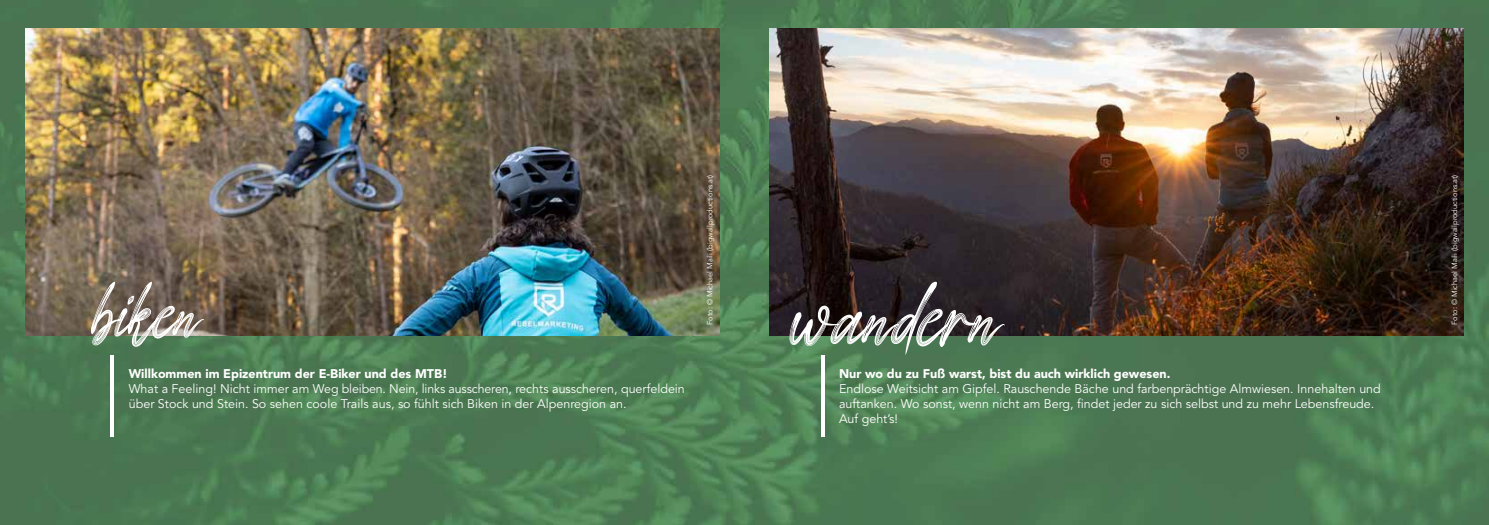
<style>
.page{position:relative;width:1489px;height:525px;background:#fff}
.page>*{position:absolute;margin:0;border:0;box-sizing:border-box;transform-origin:0 0}
.t1{font:12.5px/15px "Avenir LT Std";color:#fff}
.t2{font:900 12.5px "Avenir LT Std";color:#fff}
.t3{font:7.5px "Avenir LT Std";color:#fff}
</style>
<div class="page">
<img style="left:0;top:0;width:1488px;height:524px">
<img style="left:25px;top:28px;width:694px;height:307px">
<svg style="left:91px;top:281px;width:113px;height:66px;background:#8a8779"></svg>
<img style="left:769px;top:28px;width:694px;height:307px">
<hr style="left:821px;top:354px;width:3px;height:82px;background:#fff">
<svg style="left:789px;top:281px;width:215px;height:73px;background:#535752"></svg>
<hr style="left:110px;top:354px;width:3px;height:82px;background:#fff">
<p class="t2" style="left:129px;top:366px;width:320px">Willkommen im Epizentrum der E-Biker und des MTB!</p>
<p class="t1" style="left:129px;top:381px;width:557px">What a Feeling! Nicht immer am Weg bleiben. Nein, links ausscheren, rechts ausscheren, querfeldein über Stock und Stein. So sehen coole Trails aus, so fühlt sich Biken in der Alpenregion an.</p>
<p class="t3" style="left:705px;top:325px;width:152px;rotate:-90deg">Foto: © Michael Maili (bigwallproductions.at)</p>
<p class="t3" style="left:1449px;top:325px;width:152px;rotate:-90deg">Foto: © Michael Maili (bigwallproductions.at)</p>
<p class="t2" style="left:839px;top:366px;width:333px">Nur wo du zu Fuß warst, bist du auch wirklich gewesen.</p>
<p class="t1" style="left:839px;top:381px;width:543px">Endlose Weitsicht am Gipfel. Rauschende Bäche und farbenprächtige Almwiesen. Innehalten und auftanken. Wo sonst, wenn nicht am Berg, findet jeder zu sich selbst und zu mehr Lebensfreude.<br>Auf geht’s!</p>
</div>
